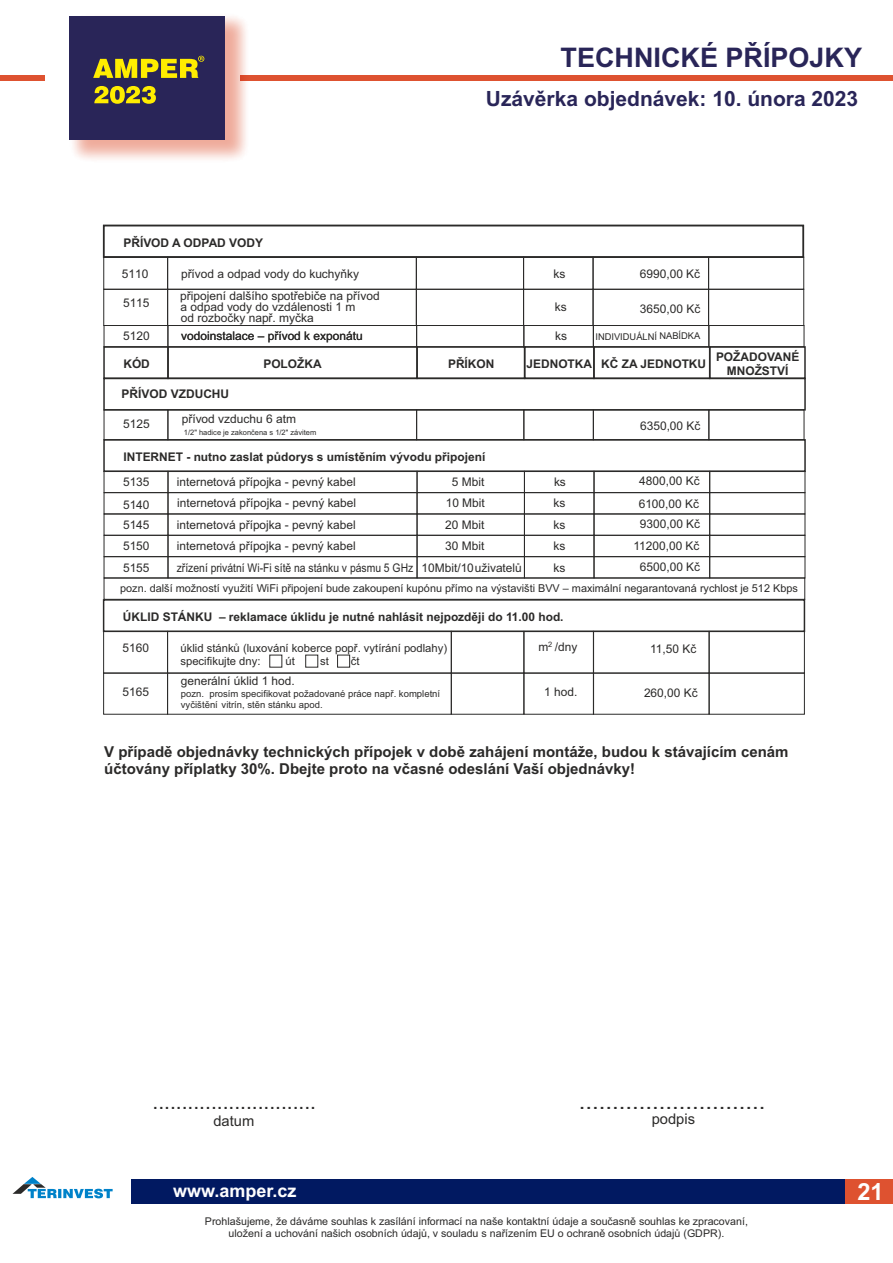
<style>
.page{position:relative;width:893px;height:1263px;background:#fff}
.page>*{position:absolute;margin:0;border:0;box-sizing:border-box;transform-origin:0 0}
.t1{font:700 27px "Arial";color:#292558}
.t2{font:700 23.55px "Arial";color:#fefefe}
.t3{font:700 21px "Arial";color:#292558}
.t4{font:21px "Arial";color:#2b2a29}
.t5{font:21px "Arial";color:#2b2a29;scale:1.14 1}
.t6{font:700 18px "Arial";color:#fefefe}
.t7{font:700 15px/17.5px "Arial";color:#2b2a29}
.t8{font:14.7px "Arial";color:#2b2a29}
.t9{font:12px/21.5px "Arial";color:#2b2a29}
.t10{font:700 12px/13.4px "Arial";color:#2b2a29;text-align:center}
.t11{font:12px "Arial";color:#2b2a29;scale:.87 1}
.t12{font:700 11.85px "Arial";color:#2b2a29}
.t13{font:11.85px "Arial";color:#2b2a29}
.t14{font:11.25px/12.6px "Arial";color:#2b2a29}
.t15{font:10.8px "Arial";color:#2b2a29}
.t16{font:10.65px/11.9px "Arial";color:#2b2a29;text-align:center}
.t17{font:9.6px/11.1px "Arial";color:#2b2a29}
.t18{font:9.3px "Arial";color:#2b2a29}
.t19{font:7.5px "Arial";color:#2b2a29}
</style>
<div class="page">
<div style="left:241px;top:75px;width:652px;height:6px;background:#de5230"></div>
<div style="left:0;top:75px;width:45px;height:6px;background:#de5230"></div>
<div style="left:63px;top:8px;width:192px;height:161px;background:#de5230;opacity:.49"></div>
<div style="left:70px;top:16px;width:155px;height:124px;background:#292558"></div>
<svg style="left:93px;top:56px;width:111px;height:22px"></svg>
<svg style="left:94px;top:86px;width:62px;height:18px"></svg>
<div style="left:131px;top:1179px;width:761px;height:25px;background:#011961"></div>
<svg style="left:13px;top:1177px;width:100px;height:21px"></svg>
<div style="left:845px;top:1179px;width:47px;height:25px;background:#de5230"></div>
<svg style="left:102px;top:224px;width:704px;height:490px"></svg>
<h1 class="t1" style="left:561px;top:47px;width:303px">TECHNICKÉ PŘÍPOJKY</h1>
<h3 class="t3" style="left:486px;top:90px;width:374px">Uzávěrka objednávek: 10. února 2023</h3>
<p class="t10" style="left:123px;top:237px;width:141px">PŘÍVOD A ODPAD VODY</p>
<p class="t9" style="left:122px;top:264px;width:28px">5110</p>
<p class="t9" style="left:123px;top:293px;width:28px">5115</p>
<p class="t9" style="left:640px;top:264px;width:62px">6990,00 Kč</p>
<p class="t9" style="left:180px;top:265px;width:201px">přívod a odpad vody do kuchyňky připojení dalšího spotřebiče na přívod</p>
<p class="t9" style="left:554px;top:264px;width:13px">ks</p>
<p class="t9" style="left:555px;top:297px;width:13px">ks</p>
<p class="t9" style="left:180px;top:303px;width:176px;line-height:11.1px">a odpad vody do vzdálenosti 1 m od rozbočky např. myčka</p>
<p class="t9" style="left:640px;top:299px;width:62px">3650,00 Kč</p>
<p class="t9" style="left:123px;top:327px;width:28px">5120</p>
<p class="t9" style="left:181px;top:327px;width:183px">vodoinstalace – přívod k exponátu</p>
<p class="t9" style="left:555px;top:327px;width:13px">ks</p>
<p class="t18" style="left:595px;top:333px;width:107px">INDIVIDUÁLNÍ NABÍDKA</p>
<p class="t10" style="left:123px;top:358px;width:28px">KÓD</p>
<p class="t10" style="left:263px;top:358px;width:60px">POLOŽKA</p>
<p class="t10" style="left:448px;top:358px;width:48px">PŘÍKON</p>
<p class="t10" style="left:527px;top:358px;width:181px">JEDNOTKA KČ ZA JEDNOTKU</p>
<p class="t10" style="left:716px;top:351px;width:85px">POŽADOVANÉ<br>MNOŽSTVÍ</p>
<p class="t10" style="left:122px;top:388px;width:109px">PŘÍVOD VZDUCHU</p>
<p class="t9" style="left:123px;top:414px;width:28px">5125</p>
<p class="t9" style="left:182px;top:409px;width:116px">přívod vzduchu 6 atm</p>
<p class="t19" style="left:184px;top:429px;width:134px">1/2" hadice je zakončena s 1/2" závitem</p>
<p class="t9" style="left:640px;top:416px;width:62px">6350,00 Kč</p>
<p class="t10" style="left:123px;top:451px;width:363px">INTERNET - nutno zaslat půdorys s umístěním vývodu připojení</p>
<p class="t9" style="left:123px;top:472px;width:28px">5135</p>
<p class="t9" style="left:177px;top:472px;width:180px">internetová přípojka - pevný kabel</p>
<p class="t9" style="left:452px;top:472px;width:34px">5 Mbit</p>
<p class="t9" style="left:554px;top:472px;width:13px">ks</p>
<p class="t9" style="left:639px;top:471px;width:62px">4800,00 Kč</p>
<p class="t9" style="left:123px;top:495px;width:28px">5140</p>
<p class="t9" style="left:177px;top:493px;width:180px">internetová přípojka - pevný kabel</p>
<p class="t9" style="left:446px;top:493px;width:41px">10 Mbit</p>
<p class="t9" style="left:553px;top:494px;width:13px">ks</p>
<p class="t9" style="left:639px;top:494px;width:62px">6100,00 Kč</p>
<p class="t9" style="left:123px;top:515px;width:28px">5145</p>
<p class="t9" style="left:177px;top:515px;width:180px">internetová přípojka - pevný kabel</p>
<p class="t9" style="left:445px;top:515px;width:41px">20 Mbit</p>
<p class="t9" style="left:553px;top:515px;width:13px">ks</p>
<p class="t9" style="left:640px;top:514px;width:62px">9300,00 Kč</p>
<p class="t9" style="left:123px;top:536px;width:28px">5150</p>
<p class="t9" style="left:177px;top:536px;width:180px">internetová přípojka - pevný kabel</p>
<p class="t9" style="left:445px;top:536px;width:41px">30 Mbit</p>
<p class="t9" style="left:553px;top:536px;width:13px">ks</p>
<p class="t9" style="left:633px;top:536px;width:68px">11200,00 Kč</p>
<p class="t9" style="left:123px;top:558px;width:28px">5155</p>
<p class="t11" style="left:177px;top:563px;width:398px">zřízení privátní Wi-Fi sítě na stánku v pásmu 5 GHz 10Mbit/10 uživatelů</p>
<p class="t9" style="left:553px;top:558px;width:13px">ks</p>
<p class="t9" style="left:640px;top:557px;width:62px">6500,00 Kč</p>
<p class="t15" style="left:120px;top:584px;width:679px">pozn. další možností využití WiFi připojení bude zakoupení kupónu přímo na výstavišti BVV – maximální negarantovaná rychlost je 512 Kbps</p>
<p class="t12" style="left:123px;top:612px;width:442px">ÚKLID STÁNKU – reklamace úklidu je nutné nahlásit nejpozději do 11.00 hod.</p>
<p class="t13" style="left:538px;top:643px;width:41px">m /dny</p>
<p class="t19" style="left:548px;top:641px;width:6px">2</p>
<p class="t13" style="left:123px;top:643px;width:28px">5160</p>
<p class="t14" style="left:180px;top:643px;width:268px">úklid stánků (luxování koberce popř. vytírání podlahy) specifikujte dny:</p>
<p class="t14" style="left:286px;top:655px;width:11px">út</p>
<p class="t14" style="left:320px;top:655px;width:10px">st</p>
<p class="t14" style="left:351px;top:655px;width:10px">čt</p>
<p class="t13" style="left:650px;top:644px;width:48px">11,50 Kč</p>
<p class="t13" style="left:123px;top:687px;width:28px">5165</p>
<p class="t13" style="left:181px;top:676px;width:116px">generální úklid 1 hod.</p>
<p class="t17" style="left:181px;top:688px;width:261px">pozn. prosím specifikovat požadované práce např. kompletní vyčištění vitrín, stěn stánku apod.</p>
<p class="t13" style="left:544px;top:688px;width:35px">1 hod.</p>
<p class="t13" style="left:644px;top:688px;width:55px">260,00 Kč</p>
<p class="t7" style="left:104px;top:744px;width:686px">V případě objednávky technických přípojek v době zahájení montáže, budou k stávajícím cenám účtovány příplatky 30%. Dbejte proto na včasné odeslání Vaší objednávky!</p>
<h3 class="t4" style="left:153px;top:1093px;width:165px">............................</h3>
<p class="t8" style="left:213px;top:1115px;width:42px">datum</p>
<h3 class="t6" style="left:173px;top:1183px;width:125px">www.amper.cz</h3>
<h3 class="t5" style="left:579px;top:1093px;width:165px">............................</h3>
<p class="t8" style="left:652px;top:1113px;width:45px">podpis</p>
<p class="t16" style="left:205px;top:1216px;width:544px">Prohlašujeme, že dáváme souhlas k zasílání informací na naše kontaktní údaje a současně souhlas ke zpracovaní, uložení a uchování našich osobních údajů, v souladu s nařízením EU o ochraně osobních údajů (GDPR).</p>
<h2 class="t2" style="left:857px;top:1183px;width:28px">21</h2>
</div>
